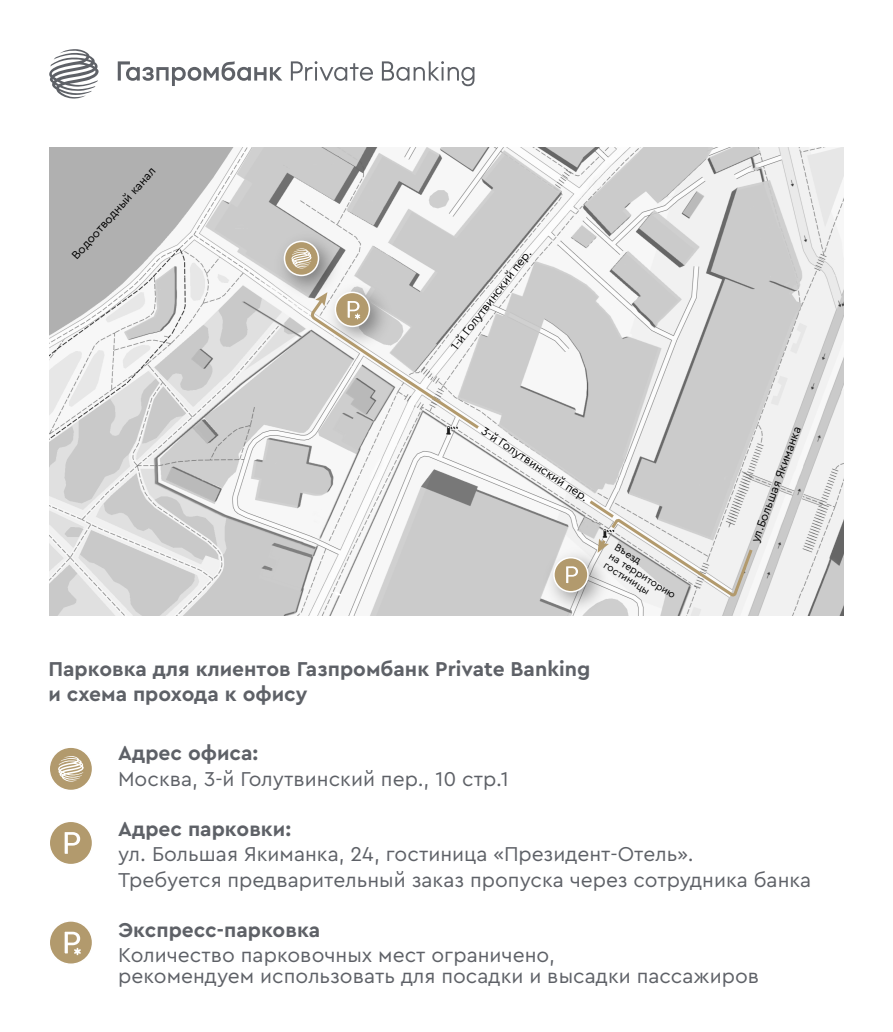
<style>
.page{position:relative;width:893px;height:1032px;background:#fff}
.page>*{position:absolute;margin:0;border:0;box-sizing:border-box;transform-origin:0 0}
.t1{font:21px/25.2px "Cera CY";color:#5e6167}
.t2{font:700 21px/25.2px "Cera CY";color:#5e6167}
.t3{font:12px "Cera CY";color:#000}
.t4{font:10.5px/10.5px "Cera CY";color:#000}
</style>
<div class="page">
<svg style="left:49px;top:49px;width:425px;height:50px"></svg>
<img style="left:49px;top:148px;width:794px;height:467px">
<img style="left:537px;top:540px;width:81px;height:76px">
<div style="left:554px;top:557px;width:34px;height:34px;background:#b29a6d;border-radius:50%"></div>
<div style="left:553px;top:556px;width:36px;height:36px;border:2px solid #fff;border-radius:50%"></div>
<svg style="left:566px;top:566px;width:12px;height:18px"></svg>
<div style="left:49px;top:821px;width:44px;height:43px;background:#b29a6d;border-radius:50%"></div>
<div style="left:49px;top:820px;width:44px;height:45px;border:2px solid #fff;border-radius:50%"></div>
<svg style="left:64px;top:832px;width:17px;height:22px"></svg>
<img style="left:348px;top:275px;width:51px;height:20px">
<svg style="left:335px;top:292px;width:34px;height:34px"></svg>
<div style="left:335px;top:291px;width:35px;height:36px;border:2px solid #fff;border-radius:50%"></div>
<img style="left:267px;top:224px;width:81px;height:81px">
<div style="left:284px;top:241px;width:34px;height:34px;background:#b29a6d;border-radius:50%"></div>
<div style="left:284px;top:240px;width:35px;height:36px;border:2px solid #fff;border-radius:50%"></div>
<svg style="left:291px;top:248px;width:21px;height:20px"></svg>
<svg style="left:49px;top:746px;width:44px;height:44px"></svg>
<div style="left:49px;top:746px;width:44px;height:45px;border:2px solid #fff;border-radius:50%"></div>
<svg style="left:58px;top:755px;width:26px;height:26px"></svg>
<div style="left:49px;top:920px;width:44px;height:43px;background:#b29a6d;border-radius:50%"></div>
<div style="left:49px;top:919px;width:44px;height:45px;border:2px solid #fff;border-radius:50%"></div>
<svg style="left:64px;top:931px;width:17px;height:24px"></svg>
<svg style="left:335px;top:591px;width:7px;height:4px"></svg>
<svg style="left:308px;top:295px;width:309px;height:225px"></svg>
<svg style="left:315px;top:292px;width:12px;height:14px"></svg>
<svg style="left:477px;top:425px;width:114px;height:79px"></svg>
<svg style="left:598px;top:516px;width:157px;height:82px"></svg>
<p class="t3" style="left:68px;top:252px;width:121px;rotate:-48deg">Водоотводный канал</p>
<p class="t3" style="left:447px;top:343px;width:125px;rotate:-52deg">1-й Голутвинский пер.</p>
<p class="t3" style="left:487px;top:423px;width:127px;rotate:33deg">3-й Голутвинский пер.</p>
<p class="t4" style="left:619px;top:541px;width:78px;rotate:32deg">Въезд<br>на территорию гостиницы</p>
<p class="t3" style="left:747px;top:539px;width:124px;rotate:-70deg">ул.Большая Якиманка</p>
<p class="t2" style="left:48px;top:655px;width:543px">Парковка для клиентов Газпромбанк Private Banking и схема прохода к офису</p>
<p class="t2" style="left:118px;top:739px;width:142px">Адрес офиса:</p>
<p class="t1" style="left:118px;top:764px;width:392px">Москва, 3-й Голутвинский пер., 10 стр.1</p>
<p class="t2" style="left:118px;top:815px;width:175px">Адрес парковки:</p>
<p class="t1" style="left:118px;top:840px;width:695px">ул. Большая Якиманка, 24, гостиница «Президент-Отель».<br>Требуется предварительный заказ пропуска через сотрудника банка</p>
<p class="t2" style="left:118px;top:916px;width:204px">Экспресс-парковка</p>
<p class="t1" style="left:118px;top:943px;width:643px;line-height:21px">Количество парковочных мест ограничено,<br>рекомендуем использовать для посадки и высадки пассажиров</p>
</div>
